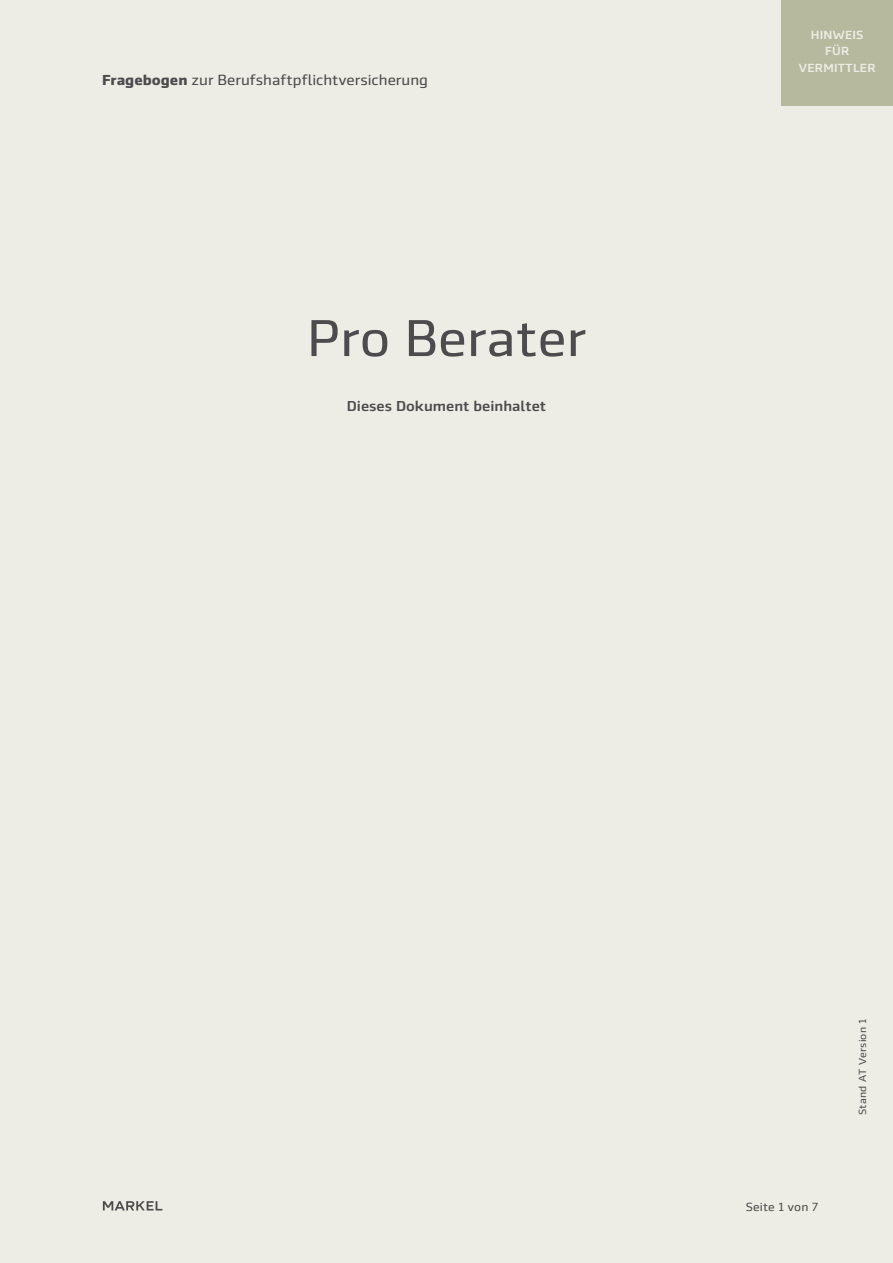
<style>
.page{position:relative;width:893px;height:1263px;background:#eeede5}
.page>*{position:absolute;margin:0;border:0;box-sizing:border-box;transform-origin:0 0}
.t1{font:52.5px "Markel Sans";color:#4d4b4d}
.t2{font:15px "Markel Sans";color:#4d4b4d}
.t3{font:500 14.7px "Markel Sans";color:#4d4b4d}
.t4{font:500 12px/16.5px "Markel Sans";letter-spacing:.02em;color:#eeede5;text-align:center}
.t5{font:12px "Markel Sans";letter-spacing:.01em;color:#4d4b4d}
.t6{font:10.5px "Markel Sans";letter-spacing:.02em;color:#4d4b4d}
.s1{font-weight:700;font-size:14.7px}
</style>
<div class="page">
<svg style="left:103px;top:1201px;width:59px;height:9px"></svg>
<div style="left:781px;top:0;width:112px;height:105px;background:#b7b99f"></div>
<p class="t2" style="left:102px;top:72px;width:327px"><span class="s1">Fragebogen</span> zur Berufshaftpflichtversicherung</p>
<h1 class="t1" style="left:307px;top:309px;width:281px">Pro Berater</h1>
<p class="t3" style="left:347px;top:398px;width:201px">Dieses Dokument beinhaltet</p>
<p class="t4" style="left:799px;top:26px;width:78px">HINWEIS<br>FÜR<br>VERMITTLER</p>
<p class="t5" style="left:746px;top:1200px;width:74px">Seite 1 von 7</p>
<p class="t6" style="left:857px;top:1115px;width:98px;rotate:-90deg">Stand AT Version 1</p>
</div>
